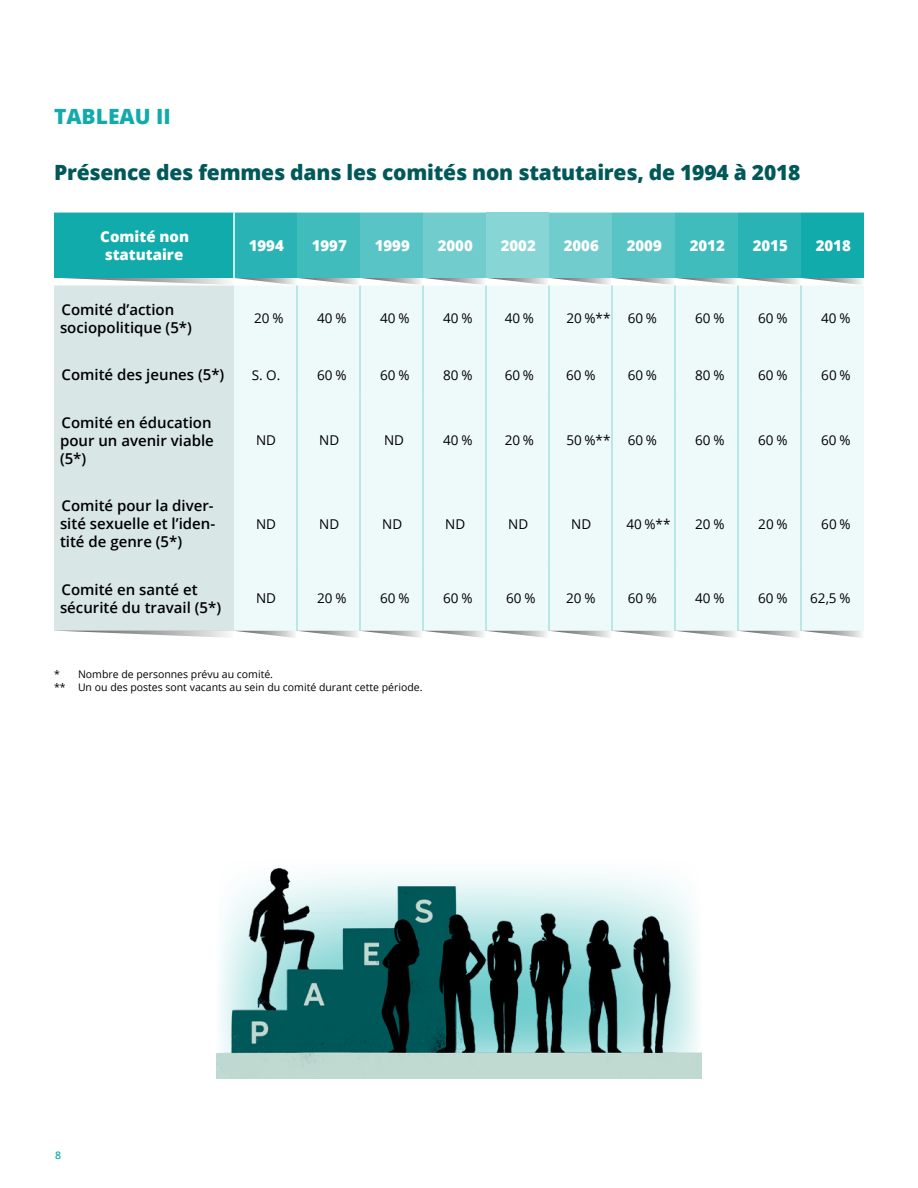
<style>
.page{position:relative;width:918px;height:1188px;background:#fff}
.page>*{position:absolute;margin:0;border:0;box-sizing:border-box;transform-origin:0 0}
.t1{font:800 21px "Open Sans";letter-spacing:-.01em;color:#005859}
.t2{font:800 21px "Open Sans";color:#12abac}
.t3{font:600 15px/18px "Open Sans";color:#000}
.t4{font:800 15px/18px "Open Sans";color:#fff}
.t5{font:13.5px "Open Sans";color:#000}
.t6{font:10.5px/13.5px "Open Sans";color:#000}
.t7{font:600 10.5px "Open Sans";color:#12abac}
</style>
<div class="page">
<div style="left:54px;top:286px;width:180px;height:345px;background:#d9e6e6"></div>
<div style="left:234px;top:286px;width:630px;height:345px;background:#eef9f9"></div>
<hr style="left:297px;top:286px;width:1px;height:65px;background:#88d5d6">
<hr style="left:360px;top:286px;width:1px;height:65px;background:#88d5d6">
<hr style="left:423px;top:286px;width:1px;height:65px;background:#88d5d6">
<hr style="left:486px;top:286px;width:1px;height:65px;background:#88d5d6">
<hr style="left:549px;top:286px;width:1px;height:65px;background:#88d5d6">
<hr style="left:612px;top:286px;width:1px;height:65px;background:#88d5d6">
<hr style="left:675px;top:286px;width:1px;height:65px;background:#88d5d6">
<hr style="left:738px;top:286px;width:1px;height:65px;background:#88d5d6">
<hr style="left:801px;top:286px;width:1px;height:65px;background:#88d5d6">
<hr style="left:297px;top:351px;width:1px;height:47px;background:#88d5d6">
<hr style="left:360px;top:351px;width:1px;height:47px;background:#88d5d6">
<hr style="left:423px;top:351px;width:1px;height:47px;background:#88d5d6">
<hr style="left:486px;top:351px;width:1px;height:47px;background:#88d5d6">
<hr style="left:549px;top:351px;width:1px;height:47px;background:#88d5d6">
<hr style="left:612px;top:351px;width:1px;height:47px;background:#88d5d6">
<hr style="left:675px;top:351px;width:1px;height:47px;background:#88d5d6">
<hr style="left:738px;top:351px;width:1px;height:47px;background:#88d5d6">
<hr style="left:801px;top:351px;width:1px;height:47px;background:#88d5d6">
<hr style="left:297px;top:398px;width:1px;height:84px;background:#88d5d6">
<hr style="left:360px;top:398px;width:1px;height:84px;background:#88d5d6">
<hr style="left:423px;top:398px;width:1px;height:84px;background:#88d5d6">
<hr style="left:486px;top:398px;width:1px;height:84px;background:#88d5d6">
<hr style="left:549px;top:398px;width:1px;height:84px;background:#88d5d6">
<hr style="left:612px;top:398px;width:1px;height:84px;background:#88d5d6">
<hr style="left:675px;top:398px;width:1px;height:84px;background:#88d5d6">
<hr style="left:738px;top:398px;width:1px;height:84px;background:#88d5d6">
<hr style="left:801px;top:398px;width:1px;height:84px;background:#88d5d6">
<hr style="left:297px;top:482px;width:1px;height:83px;background:#88d5d6">
<hr style="left:360px;top:482px;width:1px;height:83px;background:#88d5d6">
<hr style="left:423px;top:482px;width:1px;height:83px;background:#88d5d6">
<hr style="left:486px;top:482px;width:1px;height:83px;background:#88d5d6">
<hr style="left:549px;top:482px;width:1px;height:83px;background:#88d5d6">
<hr style="left:612px;top:482px;width:1px;height:83px;background:#88d5d6">
<hr style="left:675px;top:482px;width:1px;height:83px;background:#88d5d6">
<hr style="left:738px;top:482px;width:1px;height:83px;background:#88d5d6">
<hr style="left:801px;top:482px;width:1px;height:83px;background:#88d5d6">
<hr style="left:297px;top:565px;width:1px;height:66px;background:#88d5d6">
<hr style="left:360px;top:565px;width:1px;height:66px;background:#88d5d6">
<hr style="left:423px;top:565px;width:1px;height:66px;background:#88d5d6">
<hr style="left:486px;top:565px;width:1px;height:66px;background:#88d5d6">
<hr style="left:549px;top:565px;width:1px;height:66px;background:#88d5d6">
<hr style="left:612px;top:565px;width:1px;height:66px;background:#88d5d6">
<hr style="left:675px;top:565px;width:1px;height:66px;background:#88d5d6">
<hr style="left:738px;top:565px;width:1px;height:66px;background:#88d5d6">
<hr style="left:801px;top:565px;width:1px;height:66px;background:#88d5d6">
<svg style="left:54px;top:213px;width:810px;height:72px;background:#4fbebf"></svg>
<svg style="left:65px;top:631px;width:797px;height:7px"></svg>
<img style="left:216px;top:867px;width:486px;height:212px">
<h1 class="t2" style="left:54px;top:100px;width:118px">TABLEAU II</h1>
<h1 class="t1" style="left:54px;top:156px;width:748px">Présence des femmes dans les comités non statutaires, de 1994 à 2018</h1>
<p class="t4" style="left:100px;top:227px;width:90px">Comité non statutaire</p>
<p class="t4" style="left:249px;top:236px;width:37px">1994</p>
<p class="t4" style="left:312px;top:236px;width:37px">1997</p>
<p class="t4" style="left:375px;top:236px;width:37px">1999</p>
<p class="t4" style="left:438px;top:236px;width:37px">2000</p>
<p class="t4" style="left:501px;top:236px;width:37px">2002</p>
<p class="t4" style="left:564px;top:236px;width:37px">2006</p>
<p class="t4" style="left:627px;top:236px;width:37px">2009</p>
<p class="t4" style="left:690px;top:236px;width:37px">2012</p>
<p class="t4" style="left:753px;top:236px;width:37px">2015</p>
<p class="t4" style="left:816px;top:236px;width:37px">2018</p>
<p class="t3" style="left:60px;top:300px;width:133px">Comité d’action sociopolitique (5*)</p>
<p class="t5" style="left:254px;top:309px;width:31px">20 %</p>
<p class="t5" style="left:317px;top:309px;width:31px">40 %</p>
<p class="t5" style="left:380px;top:309px;width:31px">40 %</p>
<p class="t5" style="left:443px;top:309px;width:31px">40 %</p>
<p class="t5" style="left:505px;top:309px;width:31px">40 %</p>
<p class="t5" style="left:566px;top:309px;width:46px">20 %**</p>
<p class="t5" style="left:628px;top:309px;width:31px">60 %</p>
<p class="t5" style="left:695px;top:309px;width:31px">60 %</p>
<p class="t5" style="left:758px;top:309px;width:31px">60 %</p>
<p class="t5" style="left:821px;top:309px;width:31px">40 %</p>
<p class="t3" style="left:62px;top:366px;width:164px">Comité des jeunes (5*)</p>
<p class="t5" style="left:252px;top:366px;width:30px">S. O.</p>
<p class="t5" style="left:317px;top:366px;width:31px">60 %</p>
<p class="t5" style="left:380px;top:366px;width:31px">60 %</p>
<p class="t5" style="left:443px;top:366px;width:31px">80 %</p>
<p class="t5" style="left:505px;top:366px;width:31px">60 %</p>
<p class="t5" style="left:566px;top:366px;width:31px">60 %</p>
<p class="t5" style="left:628px;top:366px;width:31px">60 %</p>
<p class="t5" style="left:695px;top:366px;width:31px">80 %</p>
<p class="t5" style="left:758px;top:366px;width:31px">60 %</p>
<p class="t5" style="left:821px;top:366px;width:31px">60 %</p>
<p class="t3" style="left:60px;top:413px;width:155px">Comité en éducation pour un avenir viable (5*)</p>
<p class="t5" style="left:256px;top:431px;width:22px">ND</p>
<p class="t5" style="left:319px;top:431px;width:22px">ND</p>
<p class="t5" style="left:384px;top:431px;width:22px">ND</p>
<p class="t5" style="left:443px;top:431px;width:31px">40 %</p>
<p class="t5" style="left:505px;top:431px;width:31px">20 %</p>
<p class="t5" style="left:566px;top:431px;width:46px">50 %**</p>
<p class="t5" style="left:628px;top:431px;width:31px">60 %</p>
<p class="t5" style="left:695px;top:431px;width:31px">60 %</p>
<p class="t5" style="left:758px;top:431px;width:31px">60 %</p>
<p class="t5" style="left:821px;top:431px;width:31px">60 %</p>
<p class="t3" style="left:60px;top:497px;width:157px;text-align:justify">Comité pour la diver&shy;sité sexuelle et l’iden&shy;tité de genre (5*)</p>
<p class="t5" style="left:256px;top:515px;width:22px">ND</p>
<p class="t5" style="left:319px;top:515px;width:22px">ND</p>
<p class="t5" style="left:382px;top:515px;width:22px">ND</p>
<p class="t5" style="left:445px;top:515px;width:22px">ND</p>
<p class="t5" style="left:508px;top:515px;width:22px">ND</p>
<p class="t5" style="left:571px;top:515px;width:22px">ND</p>
<p class="t5" style="left:626px;top:515px;width:46px">40 %**</p>
<p class="t5" style="left:695px;top:515px;width:31px">20 %</p>
<p class="t5" style="left:758px;top:515px;width:31px">20 %</p>
<p class="t5" style="left:821px;top:515px;width:31px">60 %</p>
<p class="t3" style="left:60px;top:580px;width:163px">Comité en santé et sécurité du travail (5*)</p>
<p class="t5" style="left:256px;top:589px;width:22px">ND</p>
<p class="t5" style="left:317px;top:589px;width:31px">20 %</p>
<p class="t5" style="left:380px;top:589px;width:31px">60 %</p>
<p class="t5" style="left:443px;top:589px;width:31px">60 %</p>
<p class="t5" style="left:506px;top:589px;width:31px">60 %</p>
<p class="t5" style="left:566px;top:589px;width:31px">20 %</p>
<p class="t5" style="left:628px;top:589px;width:31px">60 %</p>
<p class="t5" style="left:695px;top:589px;width:31px">40 %</p>
<p class="t5" style="left:758px;top:589px;width:31px">60 %</p>
<p class="t5" style="left:810px;top:589px;width:42px">62,5 %</p>
<p class="t6" style="left:54px;top:667px;width:370px">* Nombre de personnes prévu au comité.<br>** Un ou des postes sont vacants au sein du comité durant cette période.</p>
<p class="t7" style="left:55px;top:1148px;width:7px">8</p>
</div>
